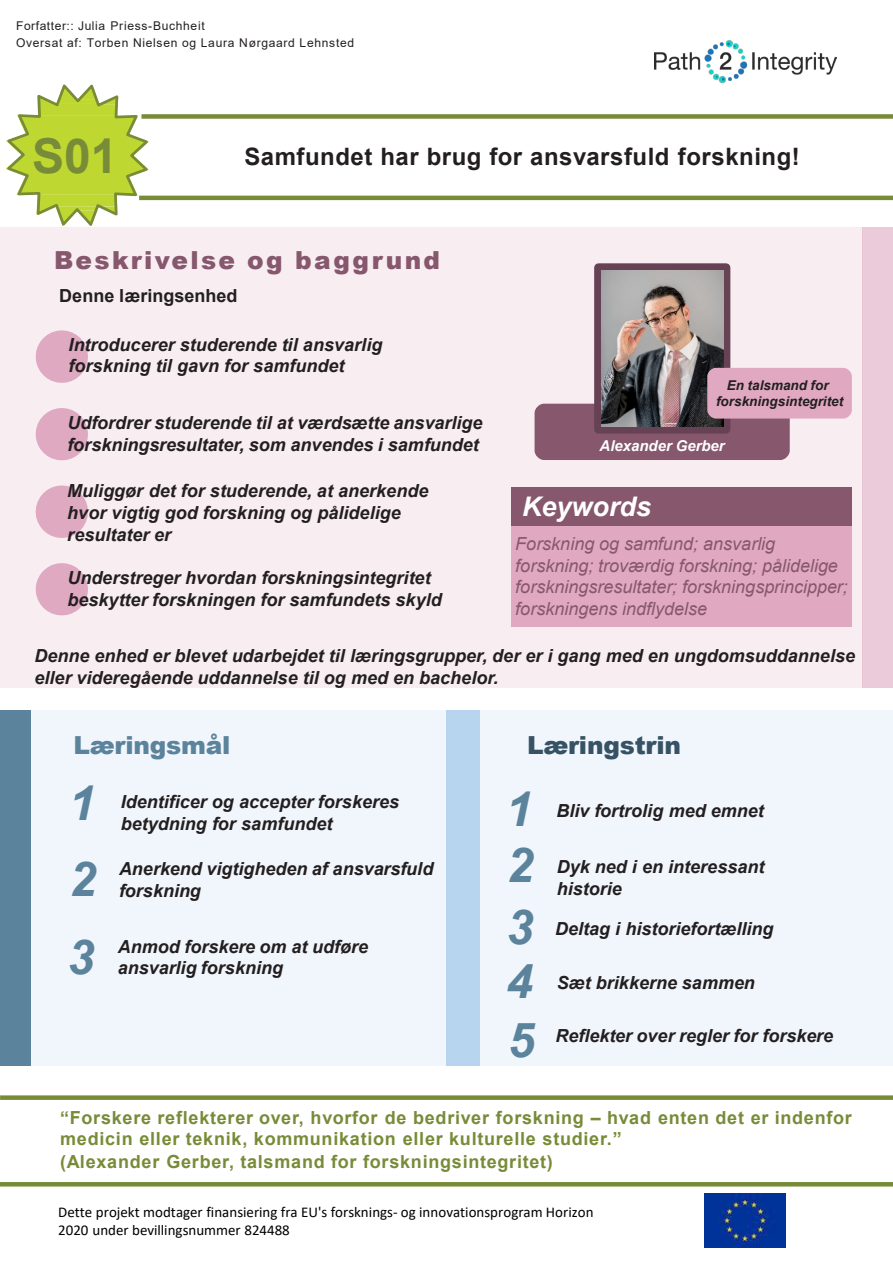
<style>
.page{position:relative;width:893px;height:1264px;background:#fff}
.page>*{position:absolute;margin:0;border:0;box-sizing:border-box;transform-origin:0 0}
.t1{font:italic 700 48px "Arial";color:#5b839c}
.t2{font:700 48px "Arial";color:#788b38}
.t3{font:italic 700 27px "Arial";color:#fff}
.t4{font:900 24.9px "Arial";letter-spacing:.095em;color:#86576d}
.t5{font:900 24.9px "Arial";letter-spacing:-.01em;color:#365264}
.t6{font:900 24.9px "Arial";letter-spacing:-.01em;color:#5b839c}
.t7{font:700 24px "Arial";letter-spacing:.02em;color:#231f20}
.t8{font:italic 700 18px/21.6px "Arial";color:#231f20}
.t9{font:700 18px/21px "Arial";letter-spacing:.04em;color:#788b38}
.t10{font:italic 18px/21.6px "Arial";color:#86576d}
.t11{font:700 18px "Arial";color:#231f20}
.t12{font:15px/18px "Calibri";color:#000}
.t13{font:italic 700 15px "Arial";color:#fff}
.t14{font:italic 700 13.5px "Arial";color:#231f20}
.t15{font:12px "Arial";letter-spacing:.055em;color:#231f20}
</style>
<div class="page">
<div style="left:480px;top:710px;width:412px;height:355px;background:#f1f6fc"></div>
<div style="left:31px;top:710px;width:416px;height:355px;background:#f1f6fc"></div>
<div style="left:0;top:710px;width:31px;height:355px;background:#5b839c"></div>
<div style="left:0;top:228px;width:862px;height:459px;background:#f8eef2"></div>
<div style="left:862px;top:228px;width:30px;height:459px;background:#ebcbd9"></div>
<svg style="left:36px;top:330px;width:52px;height:53px"></svg>
<svg style="left:36px;top:408px;width:52px;height:52px"></svg>
<svg style="left:36px;top:485px;width:52px;height:53px"></svg>
<svg style="left:36px;top:563px;width:52px;height:52px"></svg>
<div style="left:534px;top:403px;width:255px;height:57px;background:#86576d;border-radius:9px"></div>
<div style="left:446px;top:710px;width:34px;height:355px;background:#b8d5f0"></div>
<img style="left:705px;top:1193px;width:80px;height:54px">
<img style="left:654px;top:40px;width:182px;height:44px">
<div style="left:141px;top:114px;width:751px;height:5px;background:#788b38"></div>
<div style="left:139px;top:195px;width:753px;height:5px;background:#788b38"></div>
<svg style="left:3px;top:84px;width:148px;height:144px"></svg>
<svg style="left:0;top:1095px;width:892px;height:4px;background:#85964b"></svg>
<div style="left:594px;top:263px;width:136px;height:170px;border:9px solid #674154"></div>
<div style="left:511px;top:486px;width:340px;height:39px;background:#86576d"></div>
<div style="left:511px;top:525px;width:340px;height:101px;background:#e0a9c1"></div>
<div style="left:0;top:1181px;width:892px;height:5px;background:#788b38"></div>
<img style="left:601px;top:271px;width:122px;height:155px">
<div style="left:707px;top:368px;width:144px;height:50px;background:#e0a9c1;border-radius:8px"></div>
<p class="t15" style="left:16px;top:17px;width:190px">Forfatter:: Julia Priess-Buchheit</p>
<p class="t15" style="left:16px;top:34px;width:339px">Oversat af: Torben Nielsen og Laura Nørgaard Lehnsted</p>
<h2 class="t2" style="left:32px;top:122px;width:87px">S01</h2>
<p class="t7" style="left:244px;top:140px;width:557px">Samfundet har brug for ansvarsfuld forskning!</p>
<p class="t4" style="left:54px;top:242px;width:387px">Beskrivelse og baggrund</p>
<p class="t11" style="left:59px;top:282px;width:180px">Denne læringsenhed</p>
<p class="t8" style="left:69px;top:334px;width:315px">Introducerer studerende til ansvarlig forskning til gavn for samfundet</p>
<p class="t8" style="left:67px;top:412px;width:416px">Udfordrer studerende til at værdsætte ansvarlige forskningsresultater, som anvendes i samfundet</p>
<p class="t8" style="left:67px;top:480px;width:362px">Muliggør det for studerende, at anerkende hvor vigtig god forskning og pålidelige resultater er</p>
<p class="t8" style="left:67px;top:567px;width:376px">Understreger hvordan forskningsintegritet beskytter forskningen for samfundets skyld</p>
<p class="t14" style="left:726px;top:376px;width:103px">En talsmand for</p>
<p class="t14" style="left:716px;top:392px;width:129px">forskningsintegritet</p>
<p class="t13" style="left:599px;top:436px;width:127px">Alexander Gerber</p>
<p class="t3" style="left:522px;top:488px;width:130px">Keywords</p>
<p class="t10" style="left:515px;top:533px;width:334px">Forskning og samfund; ansvarlig forskning; troværdig forskning; pålidelige forskningsresultater; forskningsprincipper; forskningens indflydelse</p>
<p class="t8" style="left:34px;top:645px;width:822px">Denne enhed er blevet udarbejdet til læringsgrupper, der er i gang med en ungdomsuddannelse eller videregående uddannelse til og med en bachelor.</p>
<p class="t6" style="left:74px;top:727px;width:158px">Læringsmål</p>
<p class="t5" style="left:527px;top:727px;width:155px">Læringstrin</p>
<p class="t1" style="left:69px;top:771px;width:28px">1</p>
<p class="t8" style="left:121px;top:791px;width:280px">Identificer og accepter forskeres betydning for samfundet</p>
<p class="t1" style="left:506px;top:776px;width:28px">1</p>
<p class="t8" style="left:556px;top:800px;width:209px">Bliv fortrolig med emnet</p>
<p class="t1" style="left:69px;top:846px;width:28px">2</p>
<p class="t1" style="left:67px;top:925px;width:28px">3</p>
<p class="t8" style="left:119px;top:858px;width:316px">Anerkend vigtigheden af ansvarsfuld forskning</p>
<p class="t8" style="left:118px;top:935px;width:252px">Anmod forskere om at udføre ansvarlig forskning</p>
<p class="t1" style="left:506px;top:833px;width:28px">2</p>
<p class="t1" style="left:506px;top:894px;width:28px">3</p>
<p class="t1" style="left:506px;top:948px;width:28px">4</p>
<p class="t8" style="left:557px;top:856px;width:209px">Dyk ned i en interessant historie</p>
<p class="t8" style="left:555px;top:918px;width:220px">Deltag i historiefortælling</p>
<p class="t8" style="left:556px;top:971px;width:200px">Sæt brikkerne sammen</p>
<p class="t1" style="left:508px;top:1007px;width:28px">5</p>
<p class="t8" style="left:555px;top:1025px;width:279px">Reflekter over regler for forskere</p>
<p class="t9" style="left:60px;top:1106px;width:793px">“Forskere reflekterer over, hvorfor de bedriver forskning – hvad enten det er indenfor medicin eller teknik, kommunikation eller kulturelle studier.”</p>
<p class="t9" style="left:60px;top:1151px;width:494px">(Alexander Gerber, talsmand for forskningsintegritet)</p>
<p class="t12" style="left:58px;top:1202px;width:537px">Dette projekt modtager finansiering fra EU's forsknings- og innovationsprogram Horizon<br>2020 under bevillingsnummer 824488</p>
</div>
